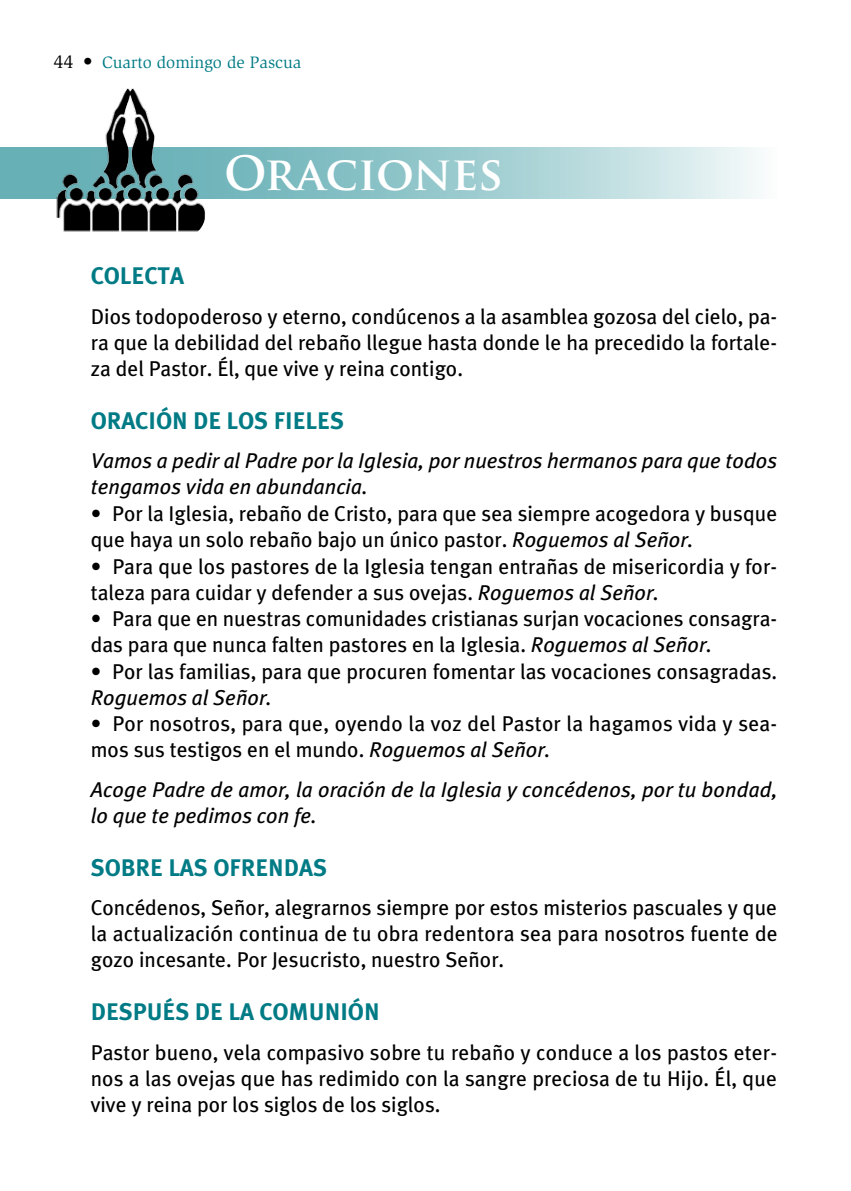
<style>
.page{position:relative;width:851px;height:1191px;background:#fff}
.page>*{position:absolute;margin:0;border:0;box-sizing:border-box;transform-origin:0 0}
.t1{font:700 46px "Trajan Pro";color:#fff}
.t2{font:700 24px "Meta Plus";color:#007b85}
.t3{font:21.4px/26px "Meta Plus";color:#000}
.t4{font:italic 21.4px/26px "Meta Plus";color:#000}
.t5{font:17px "Slimbach";color:#007b85}
.s1{font-size:19px;color:#000}
.s2{color:#000009}
.s3{font-style:italic}
</style>
<div class="page">
<svg style="left:0;top:148px;width:759px;height:51px;background:#a0ced1"></svg>
<img style="left:48px;top:88px;width:158px;height:144px">
<p class="t5" style="left:54px;top:52px;width:249px"><span class="s1">44 •</span> Cuarto domingo de Pascua</p>
<h1 class="t1" style="left:224px;top:145px;width:280px">ORACIONES</h1>
<p class="t2" style="left:91px;top:262px;width:95px">COLECTA</p>
<p class="t3" style="left:91px;top:303px;width:687px;text-align:justify">Dios todopoderoso y eterno, condúcenos a la asamblea gozosa del cielo, pa&shy;ra que la debilidad del rebaño llegue hasta donde le ha precedido la fortale&shy;za del Pastor. Él, que vive y reina contigo.</p>
<p class="t2" style="left:91px;top:406px;width:255px">ORACIÓN DE LOS FIELES</p>
<p class="t4" style="left:91px;top:447px;width:687px">Vamos a pedir al Padre por la Iglesia, por nuestros hermanos para que todos tengamos vida en abundancia.</p>
<p class="t3" style="left:91px;top:500px;width:687px">• Por la Iglesia, rebaño de Cristo, para que sea siempre acogedora y busque que haya un solo rebaño bajo un único pastor<span class="s2">.</span> <span class="s3">Roguemos al Señor.</span></p>
<p class="t3" style="left:91px;top:553px;width:687px">• Para que los pastores de la Iglesia tengan entrañas de misericordia y for&shy;taleza para cuidar y defender a sus ovejas<span class="s2">.</span> <span class="s3">Roguemos al Señor.</span></p>
<p class="t3" style="left:91px;top:605px;width:687px">• Para que en nuestras comunidades cristianas surjan vocaciones consagra&shy;das para que nunca falten pastores en la Iglesia<span class="s2">.</span> <span class="s3">Roguemos al Señor.</span></p>
<p class="t3" style="left:91px;top:658px;width:687px">• Por las familias, para que procuren fomentar las vocaciones consagradas<span class="s2">.<br></span><span class="s3">Roguemos al Señor.</span></p>
<p class="t3" style="left:91px;top:711px;width:687px">• Por nosotros, para que, oyendo la voz del Pastor la hagamos vida y sea&shy;mos sus testigos en el mundo<span class="s2">.</span> <span class="s3">Roguemos al Señor.</span></p>
<p class="t4" style="left:91px;top:776px;width:688px">Acoge Padre de amor, la oración de la Iglesia y concédenos, por tu bondad, lo que te pedimos con fe.</p>
<p class="t2" style="left:91px;top:853px;width:238px">SOBRE LAS OFRENDAS</p>
<p class="t3" style="left:91px;top:894px;width:688px;text-align:justify">Concédenos, Señor, alegrarnos siempre por estos misterios pascuales y que la actualización continua de tu obra redentora sea para nosotros fuente de gozo incesante. Por Jesucristo, nuestro Señor.</p>
<p class="t2" style="left:91px;top:997px;width:290px">DESPUÉS DE LA COMUNIÓN</p>
<p class="t3" style="left:91px;top:1039px;width:687px;text-align:justify">Pastor bueno, vela compasivo sobre tu rebaño y conduce a los pastos eter&shy;nos a las ovejas que has redimido con la sangre preciosa de tu Hijo. Él, que vive y reina por los siglos de los siglos.</p>
</div>
